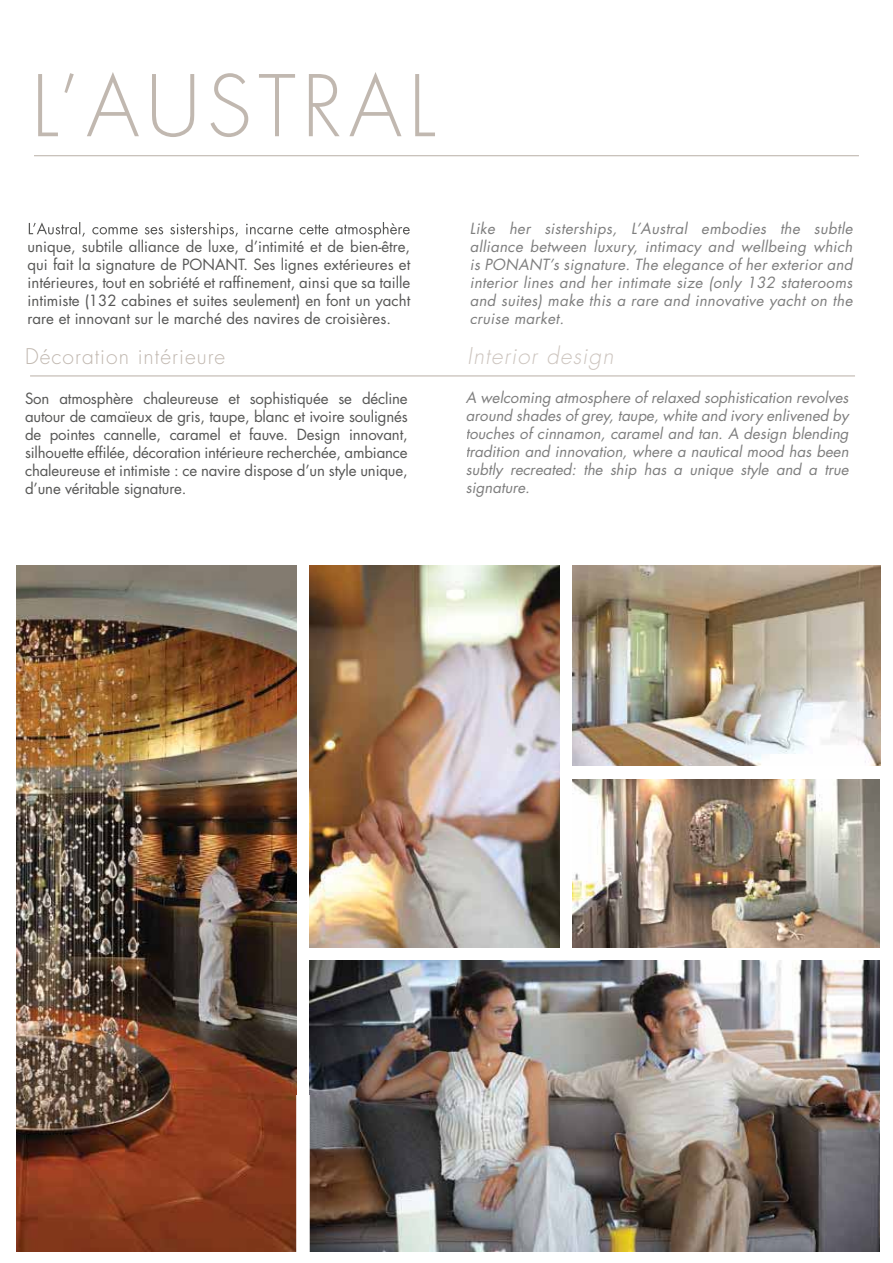
<style>
.page{position:relative;width:893px;height:1263px;background:#fff}
.page>*{position:absolute;margin:0;border:0;box-sizing:border-box;transform-origin:0 0}
.t1{font:300 82.5px "Futura Std";letter-spacing:.08em;color:#c1b8b0}
.t2{font:italic 300 22.5px "Futura Std";letter-spacing:.05em;color:#cdc5bf}
.t3{font:300 21px "Futura Std";letter-spacing:.05em;color:#c1b8b0}
.t4{font:15px/18px "Futura Std";letter-spacing:-.005em;color:#575756;text-align:justify}
.t5{font:italic 15px/18px "Futura Std";letter-spacing:.01em;color:#7e7e7e;text-align:justify}
</style>
<div class="page">
<img style="left:16px;top:566px;width:280px;height:685px">
<img style="left:310px;top:961px;width:569px;height:290px">
<img style="left:310px;top:566px;width:249px;height:381px">
<img style="left:573px;top:566px;width:307px;height:200px">
<img style="left:573px;top:779px;width:306px;height:168px">
<svg style="left:29px;top:222px;width:134px;height:15px"></svg>
<hr style="left:34px;top:155px;width:825px;height:1px;background:#c1b8b0">
<hr style="left:30px;top:375px;width:825px;height:1px;background:#c1b8b0">
<h1 class="t1" style="left:31px;top:68px;width:406px">L’AUSTRAL</h1>
<p class="t4" style="left:28px;top:239px;width:384px">unique, subtile alliance de luxe, d’intimité et de bien-être, qui fait la signature de PONANT. Ses lignes extérieures et intérieures, tout en sobriété et raffinement, ainsi que sa taille intimiste (132 cabines et suites seulement) en font un yacht rare et innovant sur le marché des navires de croisières.</p>
<p class="t5" style="left:470px;top:220px;width:384px">Like her sisterships, L’Austral embodies the subtle alliance between luxury, intimacy and wellbeing which is PONANT’s signature. The elegance of her exterior and interior lines and her intimate size (only 132 staterooms and suites) make this a rare and innovative yacht on the cruise market.</p>
<h3 class="t3" style="left:25px;top:346px;width:202px">Décoration intérieure</h3>
<h2 class="t2" style="left:467px;top:345px;width:148px">Interior design</h2>
<p class="t4" style="left:25px;top:390px;width:384px">Son atmosphère chaleureuse et sophistiquée se décline autour de camaïeux de gris, taupe, blanc et ivoire soulignés de pointes cannelle, caramel et fauve. Design innovant, silhouette effilée, décoration intérieure recherchée, ambiance chaleureuse et intimiste : ce navire dispose d’un style unique, d’une véritable signature.</p>
<p class="t5" style="left:466px;top:390px;width:384px">A welcoming atmosphere of relaxed sophistication revolves around shades of grey, taupe, white and ivory enlivened by touches of cinnamon, caramel and tan. A design blending tradition and innovation, where a nautical mood has been subtly recreated: the ship has a unique style and a true signature.</p>
</div>
